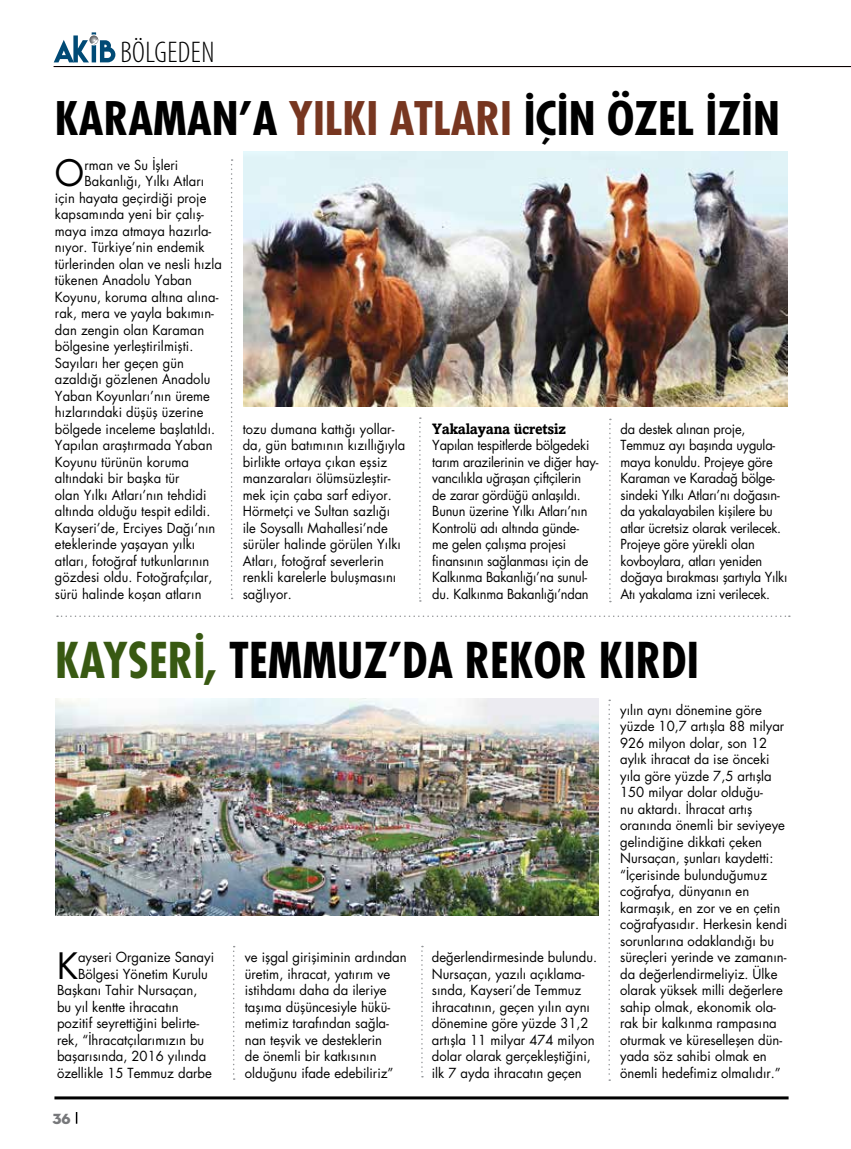
<style>
.page{position:relative;width:851px;height:1149px;background:#fff}
.page>*{position:absolute;margin:0;border:0;box-sizing:border-box;transform-origin:0 0}
.t1{font:48px "Futura Cond Bold Tr";color:#000}
.t2{font:45px "Futura Cond Bold Tr";color:#000;scale:1.04 1}
.t3{font:35.4px "Futura Bookm";color:#000}
.t4{font:35.4px "Futura Bookm";color:#000;scale:.96 1}
.t5{font:300 condensed 30px "Myriad Pro";color:#000}
.t6{font:15px "Amasis MT Bold";letter-spacing:-.015em;color:#000;scale:.95 1}
.t7{font:15px "Neutra Disp Titling";color:#77787b}
.t8{font:13.5px/16.5px "Futura Bookm";color:#000}
.t9{font:13.5px/16.5px "Futura Bookm";color:#000;scale:.96 1}
.t10{font:13.5px/16.5px "Futura Bookm";color:#000;scale:.95 1}
.s1{color:#773620}
.s2{color:#385912}
</style>
<div class="page">
<hr style="left:54px;top:1096px;width:734px;height:3px;background:#000">
<hr style="left:54px;top:66px;width:796px;height:1px;background:#000">
<svg style="left:54px;top:32px;width:61px;height:30px"></svg>
<svg style="left:421px;top:945px;width:2px;height:132px"></svg>
<svg style="left:608px;top:699px;width:2px;height:381px"></svg>
<svg style="left:233px;top:946px;width:2px;height:133px"></svg>
<svg style="left:57px;top:615px;width:732px;height:1px"></svg>
<svg style="left:419px;top:417px;width:2px;height:184px"></svg>
<svg style="left:609px;top:418px;width:1px;height:184px"></svg>
<svg style="left:231px;top:159px;width:1px;height:440px"></svg>
<img style="left:243px;top:151px;width:544px;height:255px">
<img style="left:55px;top:698px;width:543px;height:216px">
<h3 class="t5" style="left:120px;top:35px;width:59px">bölgeden</h3>
<h2 class="t2" style="left:55px;top:90px;width:698px">KARAMAN’A <span class="s1">YILKI ATLARI</span> IÇIN ÖZEL IZIN</h2>
<h3 class="t4" style="left:55px;top:149px;width:32px">O</h3>
<p class="t9" style="left:84px;top:156px;width:99px">rman ve Su İşleri</p>
<p class="t9" style="left:84px;top:173px;width:126px">Bakanlığı, Yılkı Atları</p>
<p class="t9" style="left:55px;top:189px;width:159px">için hayata geçirdiği proje</p>
<p class="t9" style="left:55px;top:206px;width:157px">kapsamında yeni bir çalış-</p>
<p class="t9" style="left:55px;top:222px;width:164px">maya imza atmaya hazırla-</p>
<p class="t9" style="left:55px;top:239px;width:157px">nıyor. Türkiye’nin endemik</p>
<p class="t9" style="left:55px;top:255px;width:175px">türlerinden olan ve nesli hızla</p>
<p class="t9" style="left:55px;top:272px;width:144px">tükenen Anadolu Yaban</p>
<p class="t9" style="left:55px;top:288px;width:172px">Koyunu, koruma altına alına-</p>
<p class="t9" style="left:55px;top:305px;width:167px">rak, mera ve yayla bakımın-</p>
<p class="t9" style="left:55px;top:321px;width:157px">dan zengin olan Karaman</p>
<p class="t9" style="left:55px;top:338px;width:146px">bölgesine yerleştirilmişti.</p>
<p class="t9" style="left:55px;top:354px;width:136px">Sayıları her geçen gün</p>
<p class="t9" style="left:55px;top:371px;width:163px">azaldığı gözlenen Anadolu</p>
<p class="t9" style="left:55px;top:387px;width:163px">Yaban Koyunları’nın üreme</p>
<p class="t9" style="left:55px;top:404px;width:156px">hızlarındaki düşüş üzerine</p>
<p class="t9" style="left:55px;top:420px;width:168px">bölgede inceleme başlatıldı.</p>
<p class="t9" style="left:55px;top:437px;width:166px">Yapılan araştırmada Yaban</p>
<p class="t9" style="left:55px;top:453px;width:141px">Koyunu türünün koruma</p>
<p class="t9" style="left:55px;top:470px;width:131px">altındaki bir başka tür</p>
<p class="t9" style="left:55px;top:486px;width:159px">olan Yılkı Atları’nın tehdidi</p>
<p class="t9" style="left:55px;top:503px;width:163px">altında olduğu tespit edildi.</p>
<p class="t9" style="left:55px;top:519px;width:169px">Kayseri’de, Erciyes Dağı’nın</p>
<p class="t9" style="left:55px;top:536px;width:148px">eteklerinde yaşayan yılkı</p>
<p class="t9" style="left:55px;top:552px;width:162px">atları, fotoğraf tutkunlarının</p>
<p class="t9" style="left:55px;top:569px;width:165px">gözdesi oldu. Fotoğrafçılar,</p>
<p class="t9" style="left:55px;top:585px;width:154px">sürü halinde koşan atların</p>
<p class="t9" style="left:243px;top:420px;width:171px">tozu dumana kattığı yollar&shy;da, gün batımının kızıllığıyla birlikte ortaya çıkan eşsiz manzaraları ölümsüzleştir&shy;mek için çaba sarf ediyor.<br>Hörmetçi ve Sultan sazlığı ile Soysallı Mahallesi’nde sürüler halinde görülen Yılkı<br>Atları, fotoğraf severlerin renkli karelerle buluşmasını sağlıyor.</p>
<p class="t6" style="left:432px;top:419px;width:142px">Yakalayana ücretsiz</p>
<p class="t10" style="left:432px;top:437px;width:176px">Yapılan tespitlerde bölgedeki tarım arazilerinin ve diğer hay&shy;vancılıkla uğraşan çiftçilerin de zarar gördüğü anlaşıldı.<br>Bunun üzerine Yılkı Atları’nın<br>Kontrolü adı altında günde&shy;me gelen çalışma projesi finansının sağlanması için de<br>Kalkınma Bakanlığı’na sunul&shy;du. Kalkınma Bakanlığı’ndan</p>
<p class="t10" style="left:620px;top:420px;width:177px">da destek alınan proje,<br>Temmuz ayı başında uygula&shy;maya konuldu. Projeye göre<br>Karaman ve Karadağ bölge&shy;sindeki Yılkı Atları’nı doğasın&shy;da yakalayabilen kişilere bu atlar ücretsiz olarak verilecek.<br>Projeye göre yürekli olan kovboylara, atları yeniden doğaya bırakması şartıyla Yılkı<br>Atı yakalama izni verilecek.</p>
<h1 class="t1" style="left:55px;top:628px;width:645px"><span class="s2">KAYSERI,</span> TEMMUZ’DA REKOR KIRDI</h1>
<h3 class="t3" style="left:57px;top:941px;width:22px">K</h3>
<p class="t8" style="left:78px;top:948px;width:138px">ayseri Organize Sanayi</p>
<p class="t8" style="left:78px;top:965px;width:131px">Bölgesi Yönetim Kurulu</p>
<p class="t8" style="left:57px;top:981px;width:142px">Başkanı Tahir Nursaçan,</p>
<p class="t8" style="left:57px;top:998px;width:123px">bu yıl kentte ihracatın</p>
<p class="t8" style="left:57px;top:1014px;width:143px">pozitif seyrettiğini belirte-</p>
<p class="t8" style="left:57px;top:1031px;width:149px">rek, “İhracatçılarımızın bu</p>
<p class="t8" style="left:57px;top:1047px;width:151px">başarısında, 2016 yılında</p>
<p class="t8" style="left:57px;top:1064px;width:156px">özellikle 15 Temmuz darbe</p>
<p class="t7" style="left:52px;top:1108px;width:20px">36</p>
<p class="t8" style="left:245px;top:948px;width:163px">ve işgal girişiminin ardından üretim, ihracat, yatırım ve istihdamı daha da ileriye taşıma düşüncesiyle hükü&shy;metimiz tarafından sağla&shy;nan teşvik ve desteklerin<br>de önemli bir katkısının olduğunu ifade edebiliriz”</p>
<p class="t8" style="left:432px;top:948px;width:167px">değerlendirmesinde bulundu.<br>Nursaçan, yazılı açıklama&shy;sında, Kayseri’de Temmuz ihracatının, geçen yılın aynı dönemine göre yüzde 31,2 artışla 11 milyar 474 milyon dolar olarak gerçekleştiğini, ilk 7 ayda ihracatın geçen</p>
<p class="t8" style="left:620px;top:701px;width:168px">yılın aynı dönemine göre yüzde 10,7 artışla 88 milyar<br>926 milyon dolar, son 12 aylık ihracat da ise önceki yıla göre yüzde 7,5 artışla<br>150 milyar dolar olduğu-<br>nu aktardı. İhracat artış oranında önemli bir seviyeye gelindiğine dikkati çeken<br>Nursaçan, şunları kaydetti: “İçerisinde bulunduğumuz coğrafya, dünyanın en karmaşık, en zor ve en çetin coğrafyasıdır. Herkesin kendi sorunlarına odaklandığı bu süreçleri yerinde ve zamanın&shy;da değerlendirmeliyiz. Ülke olarak yüksek milli değerlere sahip olmak, ekonomik ola&shy;rak bir kalkınma rampasına oturmak ve küreselleşen dün&shy;yada söz sahibi olmak en önemli hedefimiz olmalıdır.”</p>
</div>
